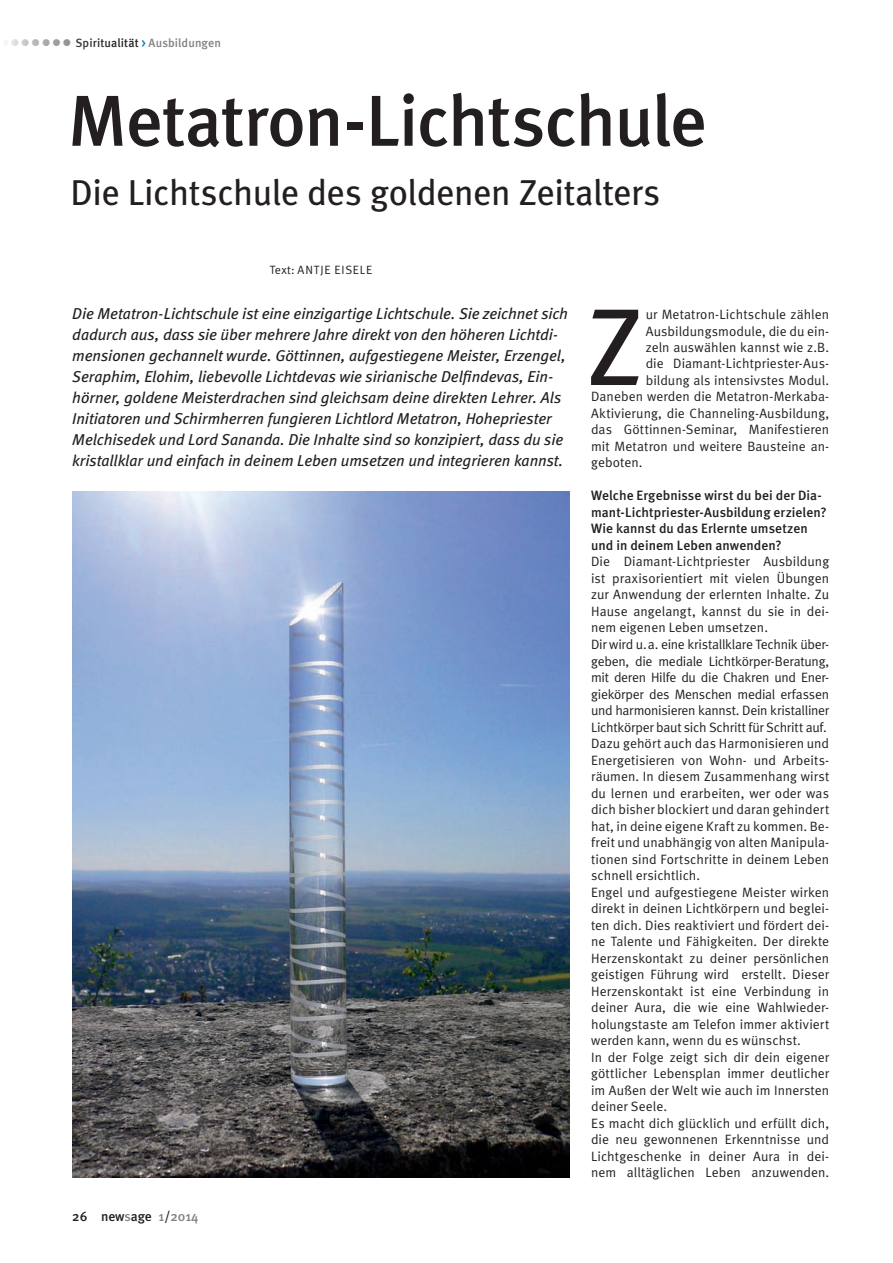
<style>
.page{position:relative;width:893px;height:1263px;background:#fff}
.page>*{position:absolute;margin:0;border:0;box-sizing:border-box;transform-origin:0 0}
.t1{font:109.35px "Meta Book LF";color:#231f20}
.t2{font:72px "Meta Medium LF";letter-spacing:-.02em;color:#231f20}
.t3{font:36px "Meta Book LF";letter-spacing:-.01em;color:#231f20}
.t4{font:italic 15.75px/21px "Meta Book LF";letter-spacing:-.005em;color:#231f20}
.t5{font:13.5px/16.5px "Meta Normal LF";letter-spacing:.005em;color:#231f20;text-align:justify}
.t6{font:13.5px/16.5px "Meta Medium LF";letter-spacing:.005em;color:#231f20}
.t7{font:500 13.5px "Meta";color:#231f20}
.t8{font:12px "Meta Medium LF";letter-spacing:.01em;color:#231f20}
.t9{font:12px "Meta Normal LF";letter-spacing:.065em;color:#231f20}
.s1{color:#7c7e81}
.s2{color:#007ac0}
.s3{color:#808285}
</style>
<div class="page">
<img style="left:72px;top:491px;width:498px;height:687px">
<p class="t8" style="left:0;top:35px;width:223px"><span class="s1">●●●●●●●</span> Spiritualität <span class="s2">&gt;</span> <span class="s3">Ausbildungen</span></p>
<p class="t2" style="left:68px;top:79px;width:640px">Metatron-Lichtschule</p>
<p class="t3" style="left:71px;top:171px;width:591px">Die Lichtschule des goldenen Zeitalters</p>
<p class="t9" style="left:270px;top:263px;width:104px">Text: ANTJE EISELE</p>
<p class="t4" style="left:72px;top:302px;width:497px">Die Metatron-Lichtschule ist eine einzigartige Lichtschule. Sie zeichnet sich dadurch aus, dass sie über mehrere Jahre direkt von den höheren Lichtdi&shy;mensionen gechannelt wurde. Göttinnen, aufgestiegene Meister, Erzengel, Seraphim, Elohim, liebevolle Lichtdevas wie sirianische Delfindevas, Ein&shy;hörner, goldene Meisterdrachen sind gleichsam deine direkten Lehrer. Als Initiatoren und Schirmherren fungieren Lichtlord Metatron, Hohepriester Melchisedek und Lord Sananda. Die Inhalte sind so konzipiert, dass du sie kristallklar und einfach in deinem Leben umsetzen und integrieren kannst.</p>
<p class="t7" style="left:72px;top:1208px;width:128px">26 new<span class="s3">s</span>age <span class="s3">1</span>/<span class="s3">2014</span></p>
<p class="t1" style="left:587px;top:283px;width:58px">Z</p>
<p class="t5" style="left:646px;top:306px;width:185px">ur Metatron-Lichtschule zählen</p>
<p class="t5" style="left:646px;top:322px;width:185px">Ausbildungsmodule, die du ein-</p>
<p class="t5" style="left:646px;top:339px;width:185px">zeln auswählen kannst wie z.B.</p>
<p class="t5" style="left:646px;top:355px;width:185px">die Diamant-Lichtpriester-Aus-</p>
<p class="t5" style="left:646px;top:372px;width:185px">bildung als intensivstes Modul.</p>
<p class="t5" style="left:591px;top:388px;width:240px">Daneben werden die Metatron-Merkaba-</p>
<p class="t5" style="left:591px;top:405px;width:240px">Aktivierung, die Channeling-Ausbildung,</p>
<p class="t5" style="left:591px;top:421px;width:240px">das Göttinnen-Seminar, Manifestieren</p>
<p class="t5" style="left:591px;top:438px;width:240px">mit Metatron und weitere Bausteine an-</p>
<p class="t5" style="left:591px;top:454px;width:53px">geboten.</p>
<p class="t6" style="left:591px;top:487px;width:237px">Welche Ergebnisse wirst du bei der Dia&shy;mant-Lichtpriester-Ausbildung erzielen?<br>Wie kannst du das Erlernte umsetzen und in deinem Leben anwenden?</p>
<p class="t5" style="left:591px;top:553px;width:240px">Die Diamant-Lichtpriester Ausbildung ist praxisorientiert mit vielen Übungen zur Anwendung der erlernten Inhalte. Zu Hause angelangt, kannst du sie in dei&shy;nem eigenen Leben umsetzen.</p>
<p class="t5" style="left:591px;top:636px;width:240px">Dir wird u.a. eine kristallklare Technik über&shy;geben, die mediale Lichtkörper-Beratung, mit deren Hilfe du die Chakren und Ener&shy;giekörper des Menschen medial erfassen und harmonisieren kannst. Dein kristalliner Lichtkörper baut sich Schritt für Schritt auf.</p>
<p class="t5" style="left:591px;top:735px;width:240px">Dazu gehört auch das Harmonisieren und Energetisieren von Wohn- und Arbeits&shy;räumen. In diesem Zusammenhang wirst du lernen und erarbeiten, wer oder was dich bisher blockiert und daran gehindert hat, in deine eigene Kraft zu kommen. Be&shy;freit und unabhängig von alten Manipula&shy;tionen sind Fortschritte in deinem Leben schnell ersichtlich.</p>
<p class="t5" style="left:591px;top:883px;width:240px">Engel und aufgestiegene Meister wirken direkt in deinen Lichtkörpern und beglei&shy;ten dich. Dies reaktiviert und fördert dei&shy;ne Talente und Fähigkeiten. Der direkte Herzenskontakt zu deiner persönlichen geistigen Führung wird erstellt. Dieser Herzenskontakt ist eine Verbindung in deiner Aura, die wie eine Wahlwieder&shy;holungstaste am Telefon immer aktiviert werden kann, wenn du es wünschst.</p>
<p class="t5" style="left:591px;top:1048px;width:240px">In der Folge zeigt sich dir dein eigener göttlicher Lebensplan immer deutlicher im Außen der Welt wie auch im Innersten deiner Seele.</p>
<p class="t5" style="left:591px;top:1114px;width:240px">Es macht dich glücklich und erfüllt dich, die neu gewonnenen Erkenntnisse und Lichtgeschenke in deiner Aura in dei&shy;nem alltäglichen Leben anzuwenden.</p>
</div>
